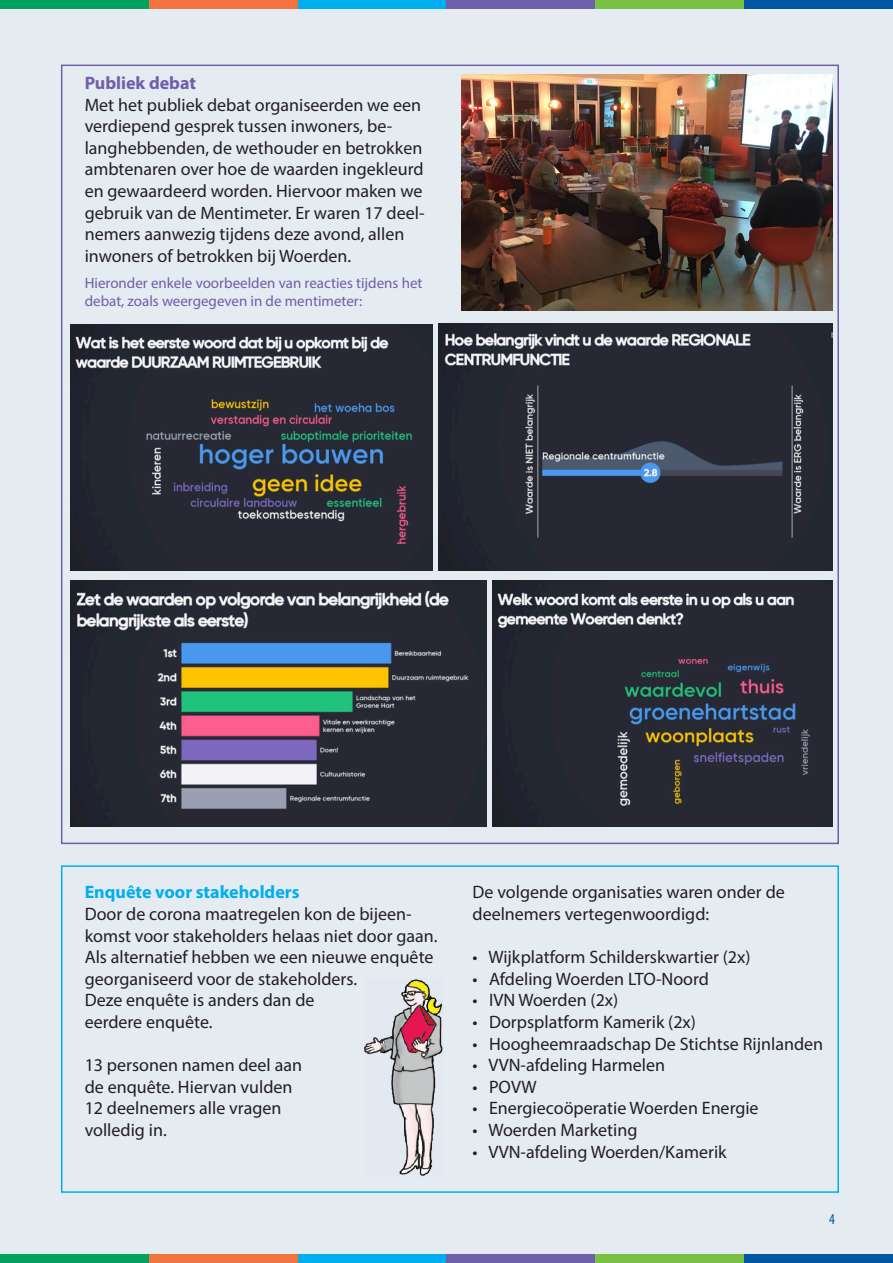
<style>
.page{position:relative;width:893px;height:1263px;background:#e4ebf1}
.page>*{position:absolute;margin:0;border:0;box-sizing:border-box;transform-origin:0 0}
.t1{font:18px/21.6px "Myriad Pro";color:#231f20}
.t2{font:700 18px "Myriad Pro";color:#00aeef}
.t3{font:700 18px "Myriad Pro";color:#6f5ea9}
.t4{font:15px/18px "Myriad Pro";color:#6f5ea9}
.t5{font:condensed 15px "Myriad Pro";color:#0155a5}
</style>
<div class="page">
<div style="left:0;top:0;width:149px;height:8px;background:#00a261"></div>
<div style="left:149px;top:0;width:149px;height:8px;background:#f3733f"></div>
<div style="left:298px;top:0;width:148px;height:8px;background:#00aeef"></div>
<div style="left:446px;top:0;width:149px;height:8px;background:#6f5ea9"></div>
<div style="left:595px;top:0;width:149px;height:8px;background:#79c142"></div>
<div style="left:744px;top:0;width:149px;height:8px;background:#0155a5"></div>
<div style="left:0;top:1254px;width:149px;height:9px;background:#00a261"></div>
<div style="left:149px;top:1254px;width:149px;height:9px;background:#f3733f"></div>
<div style="left:298px;top:1254px;width:148px;height:9px;background:#00aeef"></div>
<div style="left:446px;top:1254px;width:149px;height:9px;background:#6f5ea9"></div>
<div style="left:595px;top:1254px;width:149px;height:9px;background:#79c142"></div>
<div style="left:744px;top:1254px;width:149px;height:9px;background:#0155a5"></div>
<div style="left:61px;top:865px;width:778px;height:328px;border:2px solid #00aeef"></div>
<img style="left:462px;top:74px;width:370px;height:236px">
<img style="left:493px;top:580px;width:339px;height:246px">
<img style="left:70px;top:580px;width:417px;height:246px">
<img style="left:439px;top:324px;width:393px;height:246px">
<img style="left:70px;top:324px;width:363px;height:246px">
<img style="left:364px;top:979px;width:79px;height:197px">
<p class="t3" style="left:85px;top:71px;width:113px">Publiek debat</p>
<p class="t1" style="left:85px;top:94px;width:338px">Met het publiek debat organiseerden we een verdiepend gesprek tussen inwoners, be-</p>
<p class="t1" style="left:85px;top:137px;width:341px">langhebbenden, de wethouder en betrokken ambtenaren over hoe de waarden ingekleurd en gewaardeerd worden. Hiervoor maken we gebruik van de Mentimeter. Er waren 17 deel-</p>
<p class="t1" style="left:85px;top:223px;width:321px">nemers aanwezig tijdens deze avond, allen</p>
<p class="t1" style="left:85px;top:245px;width:268px">inwoners of betrokken bij Woerden.</p>
<p class="t4" style="left:85px;top:273px;width:339px">Hieronder enkele voorbeelden van reacties tijdens het debat, zoals weergegeven in de mentimeter:</p>
<p class="t2" style="left:85px;top:880px;width:216px">Enquête voor stakeholders</p>
<p class="t1" style="left:85px;top:903px;width:354px">Door de corona maatregelen kon de bijeen&shy;komst voor stakeholders helaas niet door gaan.<br>Als alternatief hebben we een nieuwe enquête georganiseerd voor de stakeholders.</p>
<p class="t1" style="left:85px;top:989px;width:231px">Deze enquête is anders dan de</p>
<p class="t1" style="left:85px;top:1011px;width:129px">eerdere enquête.</p>
<p class="t1" style="left:85px;top:1054px;width:219px">13 personen namen deel aan</p>
<p class="t1" style="left:85px;top:1076px;width:209px">de enquête. Hiervan vulden</p>
<p class="t1" style="left:85px;top:1097px;width:198px">12 deelnemers alle vragen</p>
<p class="t1" style="left:85px;top:1119px;width:84px">volledig in.</p>
<p class="t1" style="left:472px;top:881px;width:314px">De volgende organisaties waren onder de</p>
<p class="t1" style="left:472px;top:903px;width:238px">deelnemers vertegenwoordigd:</p>
<p class="t1" style="left:472px;top:946px;width:280px">• Wijkplatform Schilderskwartier (2x)</p>
<p class="t1" style="left:472px;top:968px;width:238px">• Afdeling Woerden LTO-Noord</p>
<p class="t1" style="left:472px;top:989px;width:147px">• IVN Woerden (2x)</p>
<p class="t1" style="left:472px;top:1011px;width:225px">• Dorpsplatform Kamerik (2x)</p>
<p class="t1" style="left:472px;top:1032px;width:352px">• Hoogheemraadschap De Stichtse Rijnlanden</p>
<p class="t1" style="left:472px;top:1054px;width:194px">• VVN-afdeling Harmelen</p>
<p class="t1" style="left:472px;top:1076px;width:66px">• POVW</p>
<p class="t1" style="left:472px;top:1097px;width:288px">• Energiecoöperatie Woerden Energie</p>
<p class="t1" style="left:472px;top:1119px;width:166px">• Woerden Marketing</p>
<p class="t1" style="left:472px;top:1140px;width:256px">• VVN-afdeling Woerden/Kamerik</p>
<p class="t5" style="left:829px;top:1210px;width:7px">4</p>
</div>
